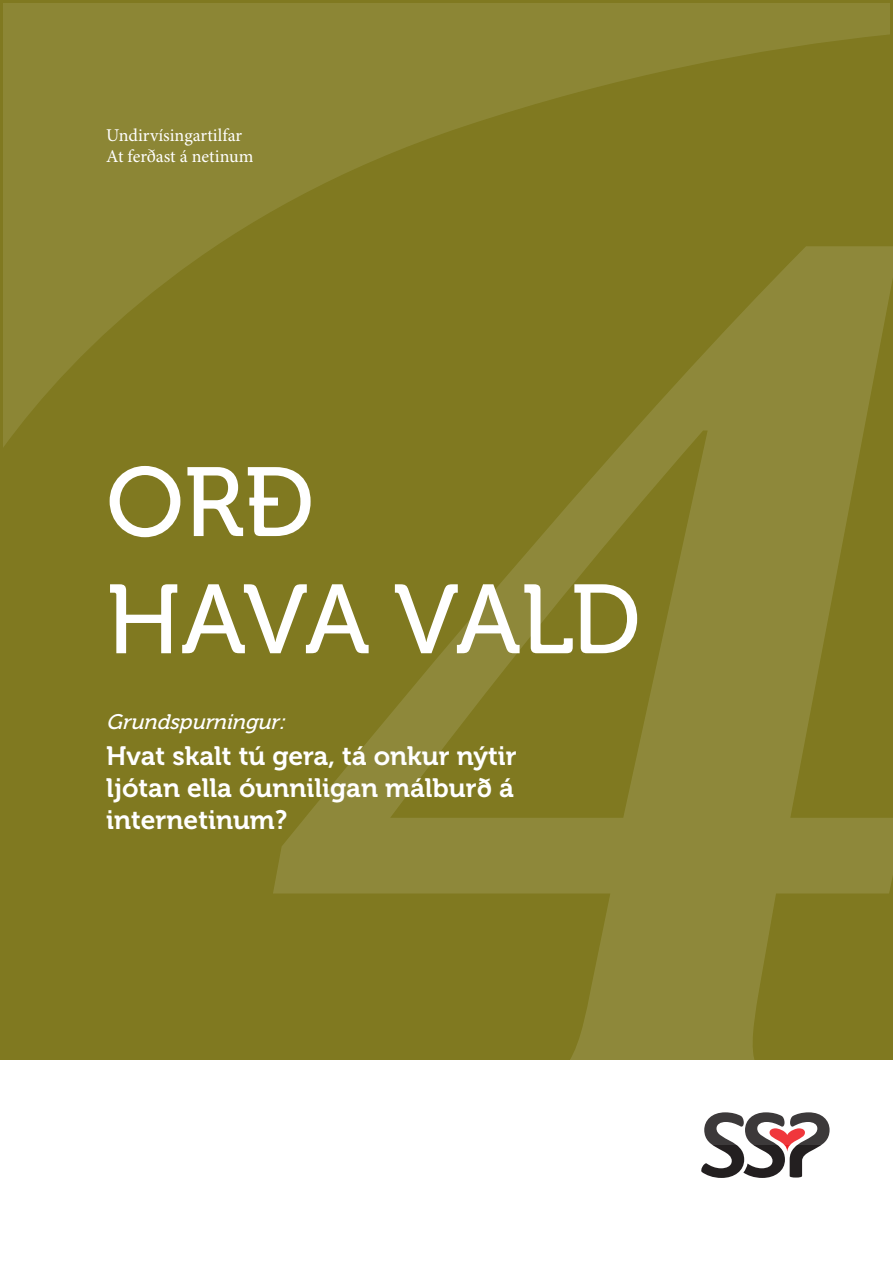
<style>
.page{position:relative;width:893px;height:1263px;background:#fff}
.page>*{position:absolute;margin:0;border:0;box-sizing:border-box;transform-origin:0 0}
.t1{font:italic 700 condensed 1428.9px "Minion Pro";color:#fff}
.t2{font:97.65px/117.1px "Museo 500";letter-spacing:-.015em;color:#fff}
.t3{font:26.4px/31.8px "Museo 700";color:#fff;text-align:justify}
.t4{font:italic 21px "Museo 500";color:#fff}
.t5{font:18px/21.6px "Minion Pro";color:#fff}
</style>
<div class="page">
<div style="left:0;top:0;width:893px;height:1059px;background:#807920"></div>
<svg style="left:3px;top:3px;width:887px;height:444px"></svg>
<svg style="left:701px;top:1112px;width:129px;height:66px"></svg>
<p class="t5" style="left:106px;top:125px;width:149px">Undirvísingartilfar<br>At ferðast á netinum</p>
<h1 class="t1" style="left:253px;top:-304px;width:665px">4</h1>
<h2 class="t2" style="left:106px;top:445px;width:536px">ORÐ<br>HAVA VALD</h2>
<p class="t4" style="left:106px;top:711px;width:186px">Grundspurningur:</p>
<p class="t3" style="left:106px;top:740px;width:412px">Hvat skalt tú gera, tá onkur nýtir ljótan ella óunniligan málburð á internetinum?</p>
</div>
